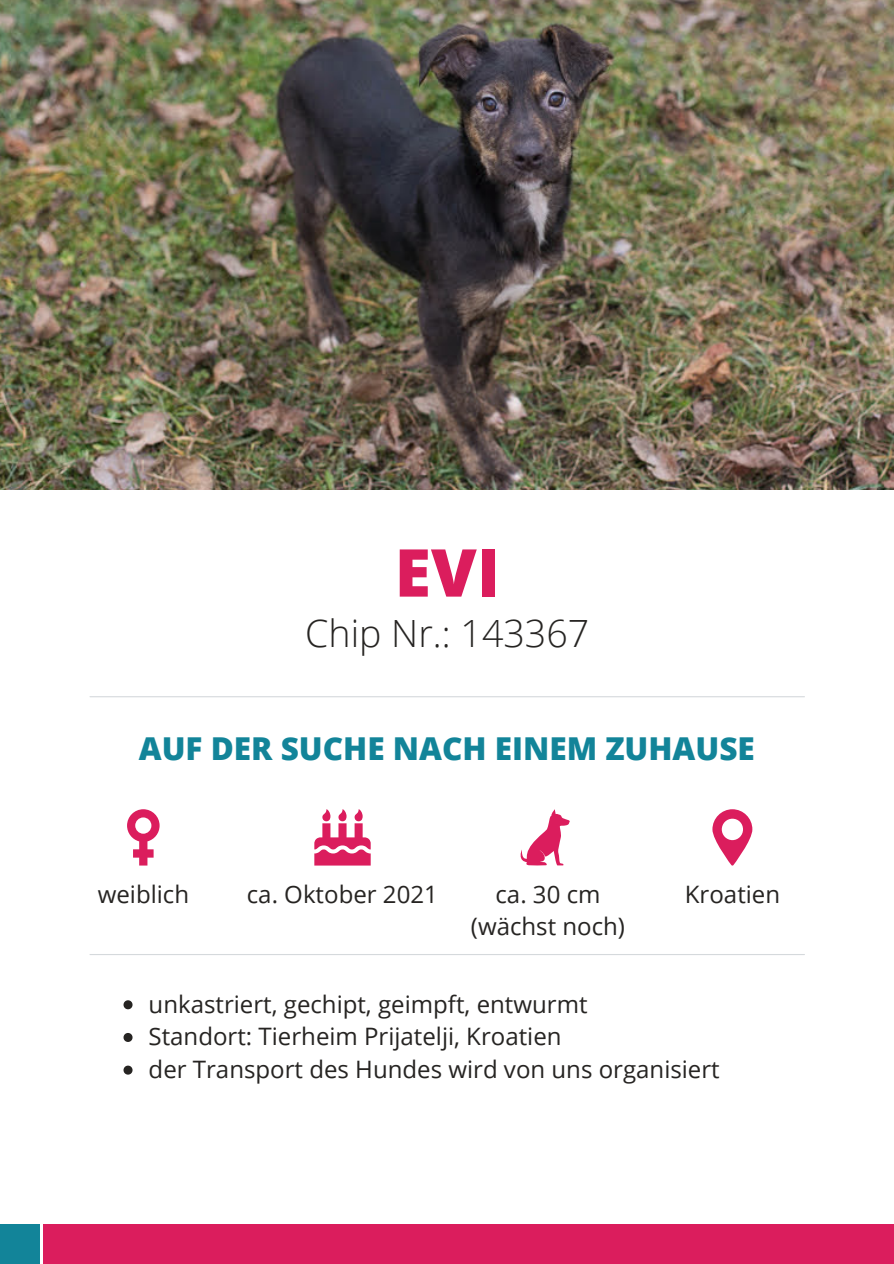
<style>
.page{position:relative;width:894px;height:1264px;background:#fff}
.page>*{position:absolute;margin:0;border:0;box-sizing:border-box;transform-origin:0 0}
.t1{font:800 66px "Open Sans";color:#db1d5d}
.t2{font:300 37.5px "Open Sans";color:#262422}
.t3{font:800 31.5px "Open Sans";color:#128499}
.t4{font:24px/32.7px "Open Sans";color:#262422;text-align:center}
</style>
<div class="page">
<svg style="left:127px;top:809px;width:32px;height:56px"></svg>
<img style="left:0;top:0;width:893px;height:490px">
<div style="left:44px;top:1223px;width:849px;height:40px;background:#db1d5d"></div>
<div style="left:0;top:1223px;width:39px;height:40px;background:#128499"></div>
<hr style="left:90px;top:696px;width:714px;height:1px;background:#d5d9dc">
<svg style="left:314px;top:809px;width:56px;height:56px"></svg>
<svg style="left:520px;top:809px;width:50px;height:56px"></svg>
<svg style="left:712px;top:809px;width:40px;height:56px"></svg>
<hr style="left:90px;top:954px;width:714px;height:1px;background:#d5d9dc">
<svg style="left:123px;top:1000px;width:9px;height:9px"></svg>
<svg style="left:123px;top:1033px;width:9px;height:8px"></svg>
<svg style="left:123px;top:1065px;width:9px;height:9px"></svg>
<p class="t1" style="left:394px;top:526px;width:107px">EVI</p>
<p class="t2" style="left:305px;top:607px;width:285px">Chip Nr.: 143367</p>
<p class="t3" style="left:139px;top:726px;width:617px">AUF DER SUCHE NACH EINEM ZUHAUSE</p>
<p class="t4" style="left:98px;top:877px;width:93px">weiblich</p>
<p class="t4" style="left:247px;top:877px;width:192px">ca. Oktober 2021</p>
<p class="t4" style="left:471px;top:877px;width:155px">ca. 30 cm (wächst noch)</p>
<p class="t4" style="left:684px;top:877px;width:97px">Kroatien</p>
<p class="t4" style="left:148px;top:987px;width:440px">unkastriert, gechipt, geimpft, entwurmt</p>
<p class="t4" style="left:148px;top:1019px;width:414px">Standort: Tierheim Prijatelji, Kroatien</p>
<p class="t4" style="left:148px;top:1052px;width:572px">der Transport des Hundes wird von uns organisiert</p>
</div>
